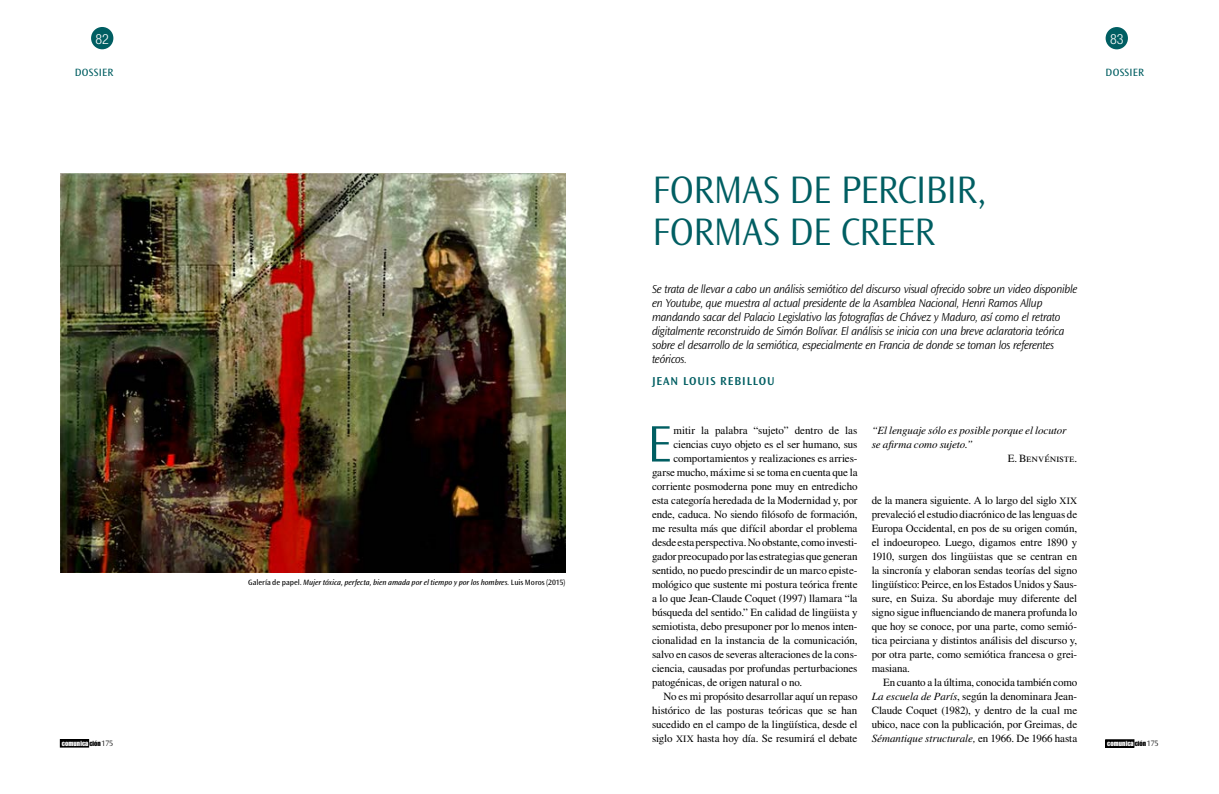
<style>
.page{position:relative;width:1219px;height:794px;background:#fff}
.page>*{position:absolute;margin:0;border:0;box-sizing:border-box;transform-origin:0 0}
.TEXTO_CORRIDO{font:300 53.4px "Ocean Sans Std";color:#005e62}
.Título_40_ptos{font:300 40px "Ocean Sans Std";letter-spacing:-.02em;color:#005e62}
.t1{font:300 condensed 14px "Helvetica Neue LT Std";color:#fff}
.Sumario_general{font:italic 300 expanded 12px/14px "Ocean Sans Std";letter-spacing:-.015em;color:#000;scale:.78 1}
.AUTOR_OCEANS_WEB{font:600 12px "Ocean Sans Std";letter-spacing:.075em;color:#005e62}
.TEXTO_CORRIDO-2{font:11px/14px "Times LT Std";letter-spacing:-.01em;color:#000;text-align:justify}
.TEXTO_CORRIDO-3{font:italic 11px "Times LT Std";letter-spacing:-.01em;color:#000}
.t2{font:11px "Ocean Sans Std";letter-spacing:.025em;color:#005e62}
.t3{font:300 8.1px "Ocean Sans Std";color:#000}
.intertítulo_3_x{font:italic 8px "Ocean Sans Std";letter-spacing:-.005em;color:#000}
.t4{font:7.2px "Impact LT Std";letter-spacing:.01em;color:#fff}
.s1{font-size:9.8px}
.s2{font-style:italic}
.s3{font-style:normal}
.s4{color:#000}
.s5{font-family:"Ocean Sans Std";font-weight:300;font-size:8.1px;color:#000}
</style>
<div class="page">
<div style="left:60px;top:739px;width:29px;height:8px;background:#000"></div>
<div style="left:1106px;top:27px;width:22px;height:22px;background:#005e62;border-radius:50%"></div>
<div style="left:1106px;top:739px;width:28px;height:8px;background:#000"></div>
<div style="left:1106px;top:739px;width:28px;height:8px;border:1px solid #000"></div>
<div style="left:91px;top:27px;width:22px;height:22px;background:#005e62;border-radius:50%"></div>
<img style="left:61px;top:174px;width:505px;height:399px">
<p class="t1" style="left:96px;top:31px;width:15px">82</p>
<p class="t1" style="left:1110px;top:31px;width:15px">83</p>
<p class="t2" style="left:75px;top:66px;width:40px">DOSSIER</p>
<p class="t2" style="left:1106px;top:66px;width:40px">DOSSIER</p>
<p class="Título_40_ptos" style="left:652px;top:167px;width:336px">FORMAS DE PERCIBIR,</p>
<p class="Título_40_ptos" style="left:652px;top:209px;width:284px">FORMAS DE CREER</p>
<p class="Sumario_general" style="left:652px;top:283px;width:547px">Se trata de llevar a cabo un análisis semiótico del discurso visual ofrecido sobre un video disponible en Youtube, que muestra al actual presidente de la Asamblea Nacional, Henri Ramos Allup mandando sacar del Palacio Legislativo las fotografías de Chávez y Maduro, así como el retrato digitalmente reconstruido de Simón Bolívar. El análisis se inicia con una breve aclaratoria teórica sobre el desarrollo de la semiótica, especialmente en Francia de donde se toman los referentes teóricos.</p>
<p class="AUTOR_OCEANS_WEB" style="left:652px;top:374px;width:124px">JEAN LOUIS REBILLOU</p>
<p class="TEXTO_CORRIDO-3" style="left:872px;top:424px;width:196px">“El lenguaje sólo es posible porque el locutor</p>
<p class="TEXTO_CORRIDO-3" style="left:872px;top:438px;width:103px">se afirma como sujeto.”</p>
<p class="TEXTO_CORRIDO-2" style="left:1008px;top:451px;width:71px">E. Benvéniste.</p>
<p class="TEXTO_CORRIDO" style="left:647px;top:414px;width:26px">E</p>
<p class="TEXTO_CORRIDO-2" style="left:673px;top:423px;width:186px">mitir la palabra “sujeto” dentro de las</p>
<p class="TEXTO_CORRIDO-2" style="left:673px;top:437px;width:186px">ciencias cuyo objeto es el ser humano, sus</p>
<p class="TEXTO_CORRIDO-2" style="left:673px;top:451px;width:186px">comportamientos y realizaciones es arries-</p>
<p class="TEXTO_CORRIDO-2" style="left:652px;top:465px;width:207px">garse mucho, máxime si se toma en cuenta que la</p>
<p class="TEXTO_CORRIDO-2" style="left:652px;top:479px;width:207px">corriente posmoderna pone muy en entredicho</p>
<p class="TEXTO_CORRIDO-2" style="left:652px;top:493px;width:207px">esta categoría heredada de la Modernidad y, por</p>
<p class="TEXTO_CORRIDO-2" style="left:652px;top:507px;width:207px">ende, caduca. No siendo filósofo de formación,</p>
<p class="TEXTO_CORRIDO-2" style="left:652px;top:521px;width:207px">me resulta más que difícil abordar el problema</p>
<p class="TEXTO_CORRIDO-2" style="left:652px;top:535px;width:207px">desde esta perspectiva. No obstante, como investi-</p>
<p class="TEXTO_CORRIDO-2" style="left:652px;top:549px;width:207px">gador preocupado por las estrategias que generan</p>
<p class="TEXTO_CORRIDO-2" style="left:652px;top:563px;width:207px">sentido, no puedo prescindir de un marco episte-</p>
<p class="TEXTO_CORRIDO-2" style="left:652px;top:577px;width:207px">mológico que sustente mi postura teórica frente</p>
<p class="TEXTO_CORRIDO-2" style="left:652px;top:591px;width:207px">a lo que Jean-Claude Coquet (1997) llamara “la</p>
<p class="TEXTO_CORRIDO-2" style="left:652px;top:605px;width:207px">búsqueda del sentido.” En calidad de lingüista y</p>
<p class="TEXTO_CORRIDO-2" style="left:652px;top:619px;width:207px">semiotista, debo presuponer por lo menos inten-</p>
<p class="TEXTO_CORRIDO-2" style="left:652px;top:633px;width:207px">cionalidad en la instancia de la comunicación,</p>
<p class="TEXTO_CORRIDO-2" style="left:652px;top:647px;width:207px">salvo en casos de severas alteraciones de la cons-</p>
<p class="TEXTO_CORRIDO-2" style="left:652px;top:661px;width:207px">ciencia, causadas por profundas perturbaciones</p>
<p class="TEXTO_CORRIDO-2" style="left:652px;top:675px;width:152px">patogénicas, de origen natural o no.</p>
<p class="TEXTO_CORRIDO-2" style="left:652px;top:689px;width:207px;text-indent:11px">No es mi propósito desarrollar aquí un repaso histórico de las posturas teóricas que se han sucedido en el campo de la lingüística, desde el siglo <span class="s1">XIX</span> hasta hoy día. Se resumirá el debate</p>
<p class="TEXTO_CORRIDO-2" style="left:872px;top:493px;width:207px">de la manera siguiente. A lo largo del siglo <span class="s1">XIX </span>prevaleció el estudio diacrónico de las lenguas de Europa Occidental, en pos de su origen común, el indoeuropeo. Luego, digamos entre 1890 y 1910, surgen dos lingüistas que se centran en la sincronía y elaboran sendas teorías del signo lingüístico: Peirce, en los Estados Unidos y Saus&shy;sure, en Suiza. Su abordaje muy diferente del signo sigue influenciando de manera profunda lo que hoy se conoce, por una parte, como semió&shy;tica peirciana y distintos análisis del discurso y, por otra parte, como semiótica francesa o grei&shy;masiana.</p>
<p class="TEXTO_CORRIDO-2" style="left:872px;top:675px;width:207px;text-indent:11px">En cuanto a la última, conocida también como <span class="s2">La escuela de París</span>, según la denominara Jean-Claude Coquet (1982), y dentro de la cual me ubico, nace con la publicación, por Greimas, de <span class="s2">Sémantique structurale,</span> en 1966. De 1966 hasta</p>
<p class="intertítulo_3_x" style="left:248px;top:578px;width:319px"><span class="s3">Galería de papel.</span> Mujer tóxica, perfecta, bien amada por el tiempo y por los hombres. <span class="s3">Luis Moros (2015)</span></p>
<p class="t4" style="left:62px;top:739px;width:40px">comunica <span class="s4">ción</span></p>
<p class="t3" style="left:102px;top:738px;width:13px">175</p>
<p class="t4" style="left:1107px;top:739px;width:53px">comunica <span class="s4">ción</span><span class="s5">175</span></p>
</div>
